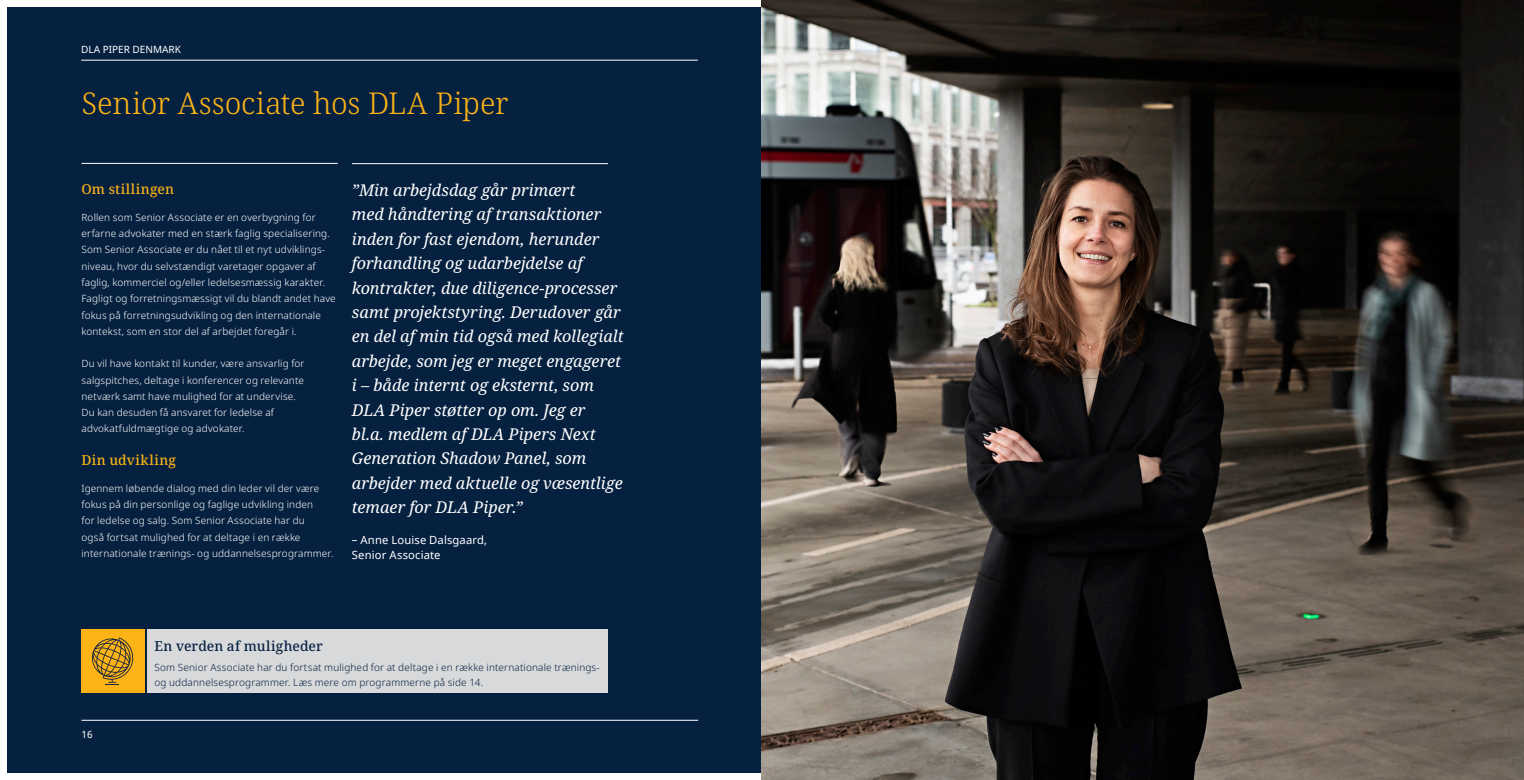
<style>
.page{position:relative;width:1524px;height:780px;background:#fff}
.page>*{position:absolute;margin:0;border:0;box-sizing:border-box;transform-origin:0 0}
.t1{font:300 30px "Noto Serif";letter-spacing:-.005em;color:#fbb316}
.t2{font:italic 16.25px/24.4px "Noto Serif";color:#fff}
.t3{font:500 13.75px "Noto Serif";letter-spacing:.035em;color:#fbb316}
.t4{font:500 13.75px "Noto Serif";letter-spacing:.005em;color:#062140}
.t5{font:11.25px "Noto Sans";letter-spacing:.01em;color:#fff}
.t6{font:300 10px/16.2px "Noto Sans";letter-spacing:.015em;color:#fff}
.t7{font:300 10px/15px "Noto Sans";letter-spacing:.015em;color:#062140}
.t8{font:10px "Noto Sans";color:#fff}
</style>
<div class="page">
<div style="left:7px;top:7px;width:755px;height:765px;background:#062140"></div>
<hr style="left:81px;top:60px;width:617px;height:1px;background:#fff">
<hr style="left:81px;top:720px;width:617px;height:1px;background:#fff">
<hr style="left:81px;top:163px;width:257px;height:1px;background:#fff">
<hr style="left:352px;top:163px;width:256px;height:1px;background:#fff">
<div style="left:147px;top:629px;width:461px;height:63px;background:#d8d9db"></div>
<div style="left:81px;top:629px;width:64px;height:63px;background:#fbb316"></div>
<svg style="left:92px;top:637px;width:42px;height:48px"></svg>
<img style="left:761px;top:0;width:763px;height:780px">
<p class="t8" style="left:81px;top:42px;width:101px">DLA PIPER DENMARK</p>
<p class="t1" style="left:81px;top:82px;width:428px">Senior Associate hos DLA Piper</p>
<p class="t3" style="left:81px;top:179px;width:94px">Om stillingen</p>
<p class="t6" style="left:81px;top:209px;width:250px">Rollen som Senior Associate er en overbygning for erfarne advokater med en stærk faglig specialisering.</p>
<p class="t6" style="left:81px;top:242px;width:256px">Som Senior Associate er du nået til et nyt udviklings&shy;niveau, hvor du selvstændigt varetager opgaver af faglig, kommerciel og/eller ledelsesmæssig karakter.<br>Fagligt og forretningsmæssigt vil du blandt andet have fokus på forretningsudvikling og den internationale kontekst, som en stor del af arbejdet foregår i.</p>
<p class="t6" style="left:81px;top:356px;width:225px;text-align:justify">Du vil have kontakt til kunder, være ansvarlig for salgspitches, deltage i konferencer og relevante netværk samt have mulighed for at undervise.</p>
<p class="t6" style="left:81px;top:404px;width:194px">Du kan desuden få ansvaret for ledelse af advokatfuldmægtige og advokater.</p>
<p class="t3" style="left:81px;top:450px;width:96px">Din udvikling</p>
<p class="t6" style="left:81px;top:480px;width:253px">Igennem løbende dialog med din leder vil der være fokus på din personlige og faglige udvikling inden<br>for ledelse og salg. Som Senior Associate har du<br>også fortsat mulighed for at deltage i en række internationale trænings- og uddannelsesprogrammer.</p>
<p class="t2" style="left:352px;top:178px;width:273px">”Min arbejdsdag går primært<br>med håndtering af transaktioner inden for fast ejendom, herunder forhandling og udarbejdelse af kontrakter, due diligence-processer samt projektstyring. Derudover går en del af min tid også med kollegialt arbejde, som jeg er meget engageret i – både internt og eksternt, som<br>DLA Piper støtter op om. Jeg er<br>bl.a. medlem af DLA Pipers Next<br>Generation Shadow Panel, som arbejder med aktuelle og væsentlige temaer for DLA Piper.”</p>
<p class="t5" style="left:352px;top:532px;width:137px">– Anne Louise Dalsgaard,</p>
<p class="t5" style="left:352px;top:547px;width:90px">Senior Associate</p>
<p class="t8" style="left:81px;top:727px;width:13px">16</p>
<p class="t4" style="left:154px;top:636px;width:170px">En verden af muligheder</p>
<p class="t7" style="left:154px;top:659px;width:447px">Som Senior Associate har du fortsat mulighed for at deltage i en række internationale trænings&shy;og uddannelsesprogrammer. Læs mere om programmerne på side 14.</p>
</div>
